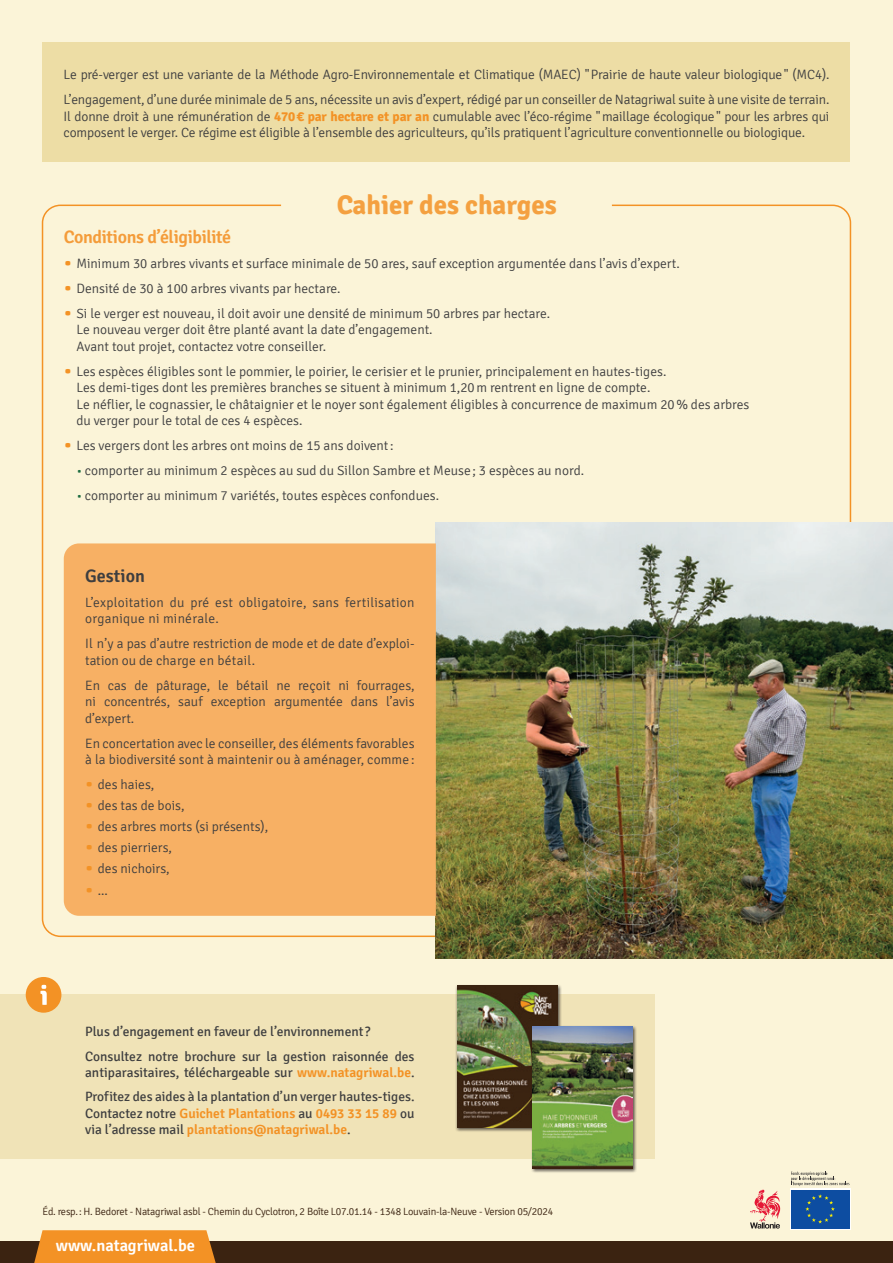
<style>
.page{position:relative;width:893px;height:1263px;background:#fbf3d2}
.page>*{position:absolute;margin:0;border:0;box-sizing:border-box;transform-origin:0 0}
.t1{font:700 27px "Signika";color:#f39225}
.t2{font:600 18px "Signika";letter-spacing:-.02em;color:#f49c3a}
.t3{font:600 18px "Signika";color:#3e3e3f}
.t4{font:600 16.5px "Signika";color:#fff}
.t5{font:300 13.5px/16.5px "Signika";color:#3e3e3f}
.t6{font:13.5px/16.2px "Signika";color:#3e3e3f}
.t7{font:300 13.5px/16.5px "Signika";letter-spacing:.02em;color:#3e3e3f}
.t8{font:300 10.5px "Signika";letter-spacing:-.02em;color:#3b2311}
.s1{font-weight:700;color:#f39225}
.s2{font-weight:700;font-size:18px;color:#f39225}
.s3{color:#1e6d41}
.s4{font-weight:600;color:#f39225}
</style>
<div class="page">
<div style="left:0;top:1241px;width:893px;height:22px;background:#3b2311"></div>
<svg style="left:34px;top:1230px;width:182px;height:33px"></svg>
<div style="left:0;top:995px;width:655px;height:164px;background:#f0e3b7"></div>
<div style="left:456px;top:984px;width:106px;height:148px;background:#231f20;opacity:.75"></div>
<img style="left:457px;top:985px;width:101px;height:143px">
<div style="left:531px;top:1025px;width:106px;height:148px;background:#231f20;opacity:.75"></div>
<img style="left:532px;top:1026px;width:101px;height:143px">
<svg style="left:790px;top:1188px;width:60px;height:41px"></svg>
<div style="left:791px;top:1189px;width:58px;height:39px;background:#0d4da1"></div>
<svg style="left:805px;top:1194px;width:30px;height:29px"></svg>
<svg style="left:791px;top:1171px;width:58px;height:15px"></svg>
<svg style="left:750px;top:1189px;width:30px;height:39px"></svg>
<img style="left:436px;top:522px;width:457px;height:436px">
<div style="left:64px;top:543px;width:372px;height:373px;background:#f7b064"></div>
<div style="left:26px;top:977px;width:35px;height:36px;background:#f39225;border-radius:50%"></div>
<svg style="left:40px;top:985px;width:7px;height:20px"></svg>
<div style="left:43px;top:43px;width:807px;height:119px;background:#eddda5"></div>
<p class="t5" style="left:64px;top:67px;width:767px">Le pré-verger est une variante de la Méthode Agro-Environnementale et Climatique (MAEC) "Prairie de haute valeur biologique" (MC4).</p>
<p class="t5" style="left:64px;top:92px;width:767px;text-align:justify">L’engagement, d’une durée minimale de 5 ans, nécessite un avis d’expert, rédigé par un conseiller de Natagriwal suite à une visite de terrain.<br>Il donne droit à une rémunération de <span class="s1">470€ par hectare et par an</span> cumulable avec l’éco-régime "maillage écologique" pour les arbres qui composent le verger. Ce régime est éligible à l’ensemble des agriculteurs, qu’ils pratiquent l’agriculture conventionnelle ou biologique.</p>
<h1 class="t1" style="left:336px;top:189px;width:222px">Cahier des charges</h1>
<p class="t2" style="left:64px;top:226px;width:169px">Conditions d’éligibilité</p>
<p class="t5" style="left:64px;top:255px;width:618px"><span class="s2">•</span> Minimum 30 arbres vivants et surface minimale de 50 ares, sauf exception argumentée dans l’avis d’expert.</p>
<p class="t5" style="left:64px;top:280px;width:278px"><span class="s2">•</span> Densité de 30 à 100 arbres vivants par hectare.</p>
<p class="t5" style="left:76px;top:305px;width:475px;text-indent:-13px"><span class="s2">•</span> Si le verger est nouveau, il doit avoir une densité de minimum 50 arbres par hectare.<br>Le nouveau verger doit être planté avant la date d’engagement.<br>Avant tout projet, contactez votre conseiller.</p>
<p class="t5" style="left:76px;top:363px;width:674px;text-indent:-13px"><span class="s2">•</span> Les espèces éligibles sont le pommier, le poirier, le cerisier et le prunier, principalement en hautes-tiges.<br>Les demi-tiges dont les premières branches se situent à minimum 1,20m rentrent en ligne de compte.<br>Le néflier, le cognassier, le châtaignier et le noyer sont également éligibles à concurrence de maximum 20% des arbres du verger pour le total de ces 4 espèces.</p>
<p class="t5" style="left:64px;top:438px;width:331px"><span class="s2">•</span> Les vergers dont les arbres ont moins de 15 ans doivent:</p>
<p class="t5" style="left:76px;top:463px;width:509px"><span class="s3">•</span> comporter au minimum 2 espèces au sud du Sillon Sambre et Meuse; 3 espèces au nord.</p>
<p class="t5" style="left:76px;top:488px;width:364px"><span class="s3">•</span> comporter au minimum 7 variétés, toutes espèces confondues.</p>
<p class="t3" style="left:85px;top:565px;width:61px">Gestion</p>
<p class="t7" style="left:85px;top:594px;width:331px">L’exploitation du pré est obligatoire, sans fertilisation organique ni minérale.</p>
<p class="t5" style="left:85px;top:636px;width:331px">Il n’y a pas d’autre restriction de mode et de date d’exploi&shy;tation ou de charge en bétail.</p>
<p class="t5" style="left:85px;top:677px;width:331px;text-align:justify">En cas de pâturage, le bétail ne reçoit ni fourrages, ni concentrés, sauf exception argumentée dans l’avis d’expert.</p>
<p class="t5" style="left:85px;top:735px;width:331px">En concertation avec le conseiller, des éléments favorables à la biodiversité sont à maintenir ou à aménager, comme :</p>
<p class="t5" style="left:85px;top:777px;width:71px"><span class="s2">•</span> des haies,</p>
<p class="t5" style="left:85px;top:798px;width:101px"><span class="s2">•</span> des tas de bois,</p>
<p class="t5" style="left:85px;top:819px;width:184px"><span class="s2">•</span> des arbres morts (si présents),</p>
<p class="t5" style="left:85px;top:840px;width:88px"><span class="s2">•</span> des pierriers,</p>
<p class="t5" style="left:85px;top:861px;width:86px"><span class="s2">•</span> des nichoirs,</p>
<p class="t5" style="left:85px;top:882px;width:24px"><span class="s2">•</span> ...</p>
<p class="t6" style="left:85px;top:1023px;width:287px">Plus d’engagement en faveur de l’environnement?</p>
<p class="t6" style="left:85px;top:1048px;width:331px">Consultez notre brochure sur la gestion raisonnée des antiparasitaires, téléchargeable sur <span class="s4">www.natagriwal.be</span>.</p>
<p class="t6" style="left:85px;top:1089px;width:331px;text-align:justify">Profitez des aides à la plantation d’un verger hautes-tiges.<br>Contactez notre <span class="s4">Guichet Plantations</span> au <span class="s4">0493 33 15 89</span> ou via l’adresse mail <span class="s4">plantations@natagriwal.be</span>.</p>
<p class="t8" style="left:43px;top:1206px;width:512px">Éd. resp.: H. Bedoret - Natagriwal asbl - Chemin du Cyclotron, 2 Boîte L07.01.14 - 1348 Louvain-la-Neuve - Version 05/2024</p>
<p class="t4" style="left:56px;top:1236px;width:141px">www.natagriwal.be</p>
</div>
